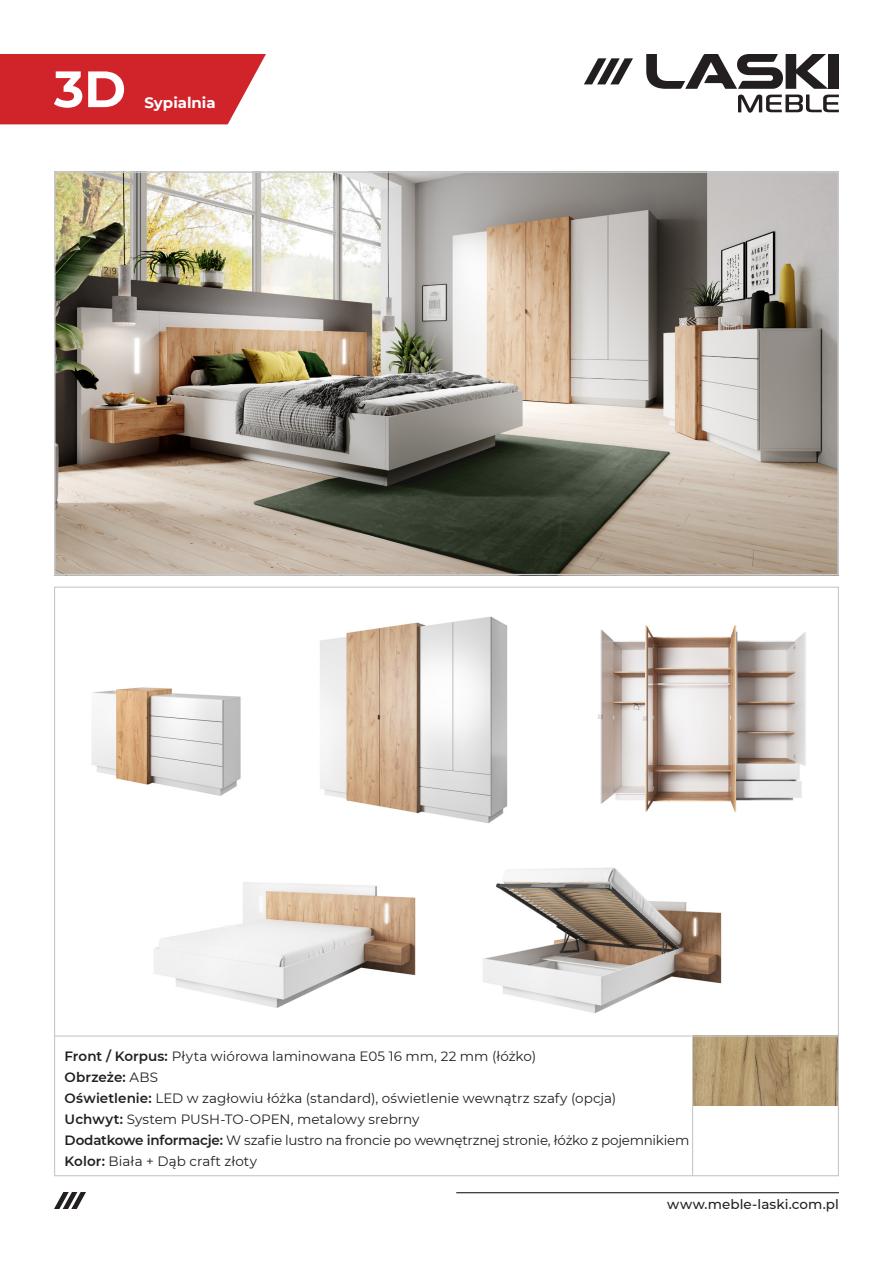
<style>
.page{position:relative;width:893px;height:1263px;background:#fff}
.page>*{position:absolute;margin:0;border:0;box-sizing:border-box;transform-origin:0 0}
.t1{font:700 51px "Montserrat";color:#fff}
.t2{font:700 15px "Montserrat";color:#fff}
.t3{font:13.5px "Montserrat";letter-spacing:-.005em;color:#231f20}
.t4{font:500 13.5px "Montserrat";letter-spacing:.005em;color:#231f20}
.t5{font:600 13.5px "Montserrat";letter-spacing:.005em;color:#231f20}
.s1{font-weight:600}
.s2{font-weight:400}
</style>
<div class="page">
<svg style="left:646px;top:54px;width:182px;height:35px"></svg>
<div style="left:828px;top:54px;width:11px;height:35px;background:#231f20"></div>
<svg style="left:584px;top:58px;width:49px;height:26px"></svg>
<svg style="left:738px;top:95px;width:101px;height:18px"></svg>
<svg style="left:54px;top:1192px;width:32px;height:17px"></svg>
<hr style="left:456px;top:1192px;width:383px;height:1px;background:#231f20">
<svg style="left:0;top:54px;width:266px;height:70px;background:#d43238"></svg>
<img style="left:598px;top:625px;width:208px;height:187px">
<img style="left:320px;top:616px;width:188px;height:208px">
<img style="left:154px;top:882px;width:262px;height:126px">
<img style="left:483px;top:867px;width:239px;height:146px">
<img style="left:693px;top:1036px;width:144px;height:70px">
<img style="left:57px;top:174px;width:779px;height:398px">
<div style="left:54px;top:171px;width:785px;height:404px;border:2px solid #c7c8ca"></div>
<hr style="left:54px;top:1035px;width:392px;height:1px;background:#c7c8ca">
<hr style="left:446px;top:1035px;width:393px;height:1px;background:#c7c8ca">
<hr style="left:692px;top:1036px;width:1px;height:140px;background:#c7c8ca">
<img style="left:91px;top:687px;width:150px;height:109px">
<p class="t1" style="left:54px;top:52px;width:74px">3D</p>
<p class="t2" style="left:144px;top:92px;width:73px">Sypialnia</p>
<p class="t3" style="left:65px;top:1047px;width:473px"><span class="s1">Front / Korpus:</span> Płyta wiórowa laminowana E05 16 mm, 22 mm (łóżko)</p>
<p class="t5" style="left:65px;top:1067px;width:95px">Obrzeże: <span class="s2">ABS</span></p>
<p class="t3" style="left:65px;top:1089px;width:553px"><span class="s1">Oświetlenie:</span> LED w zagłowiu łóżka (standard), oświetlenie wewnątrz szafy (opcja)</p>
<p class="t3" style="left:65px;top:1110px;width:356px"><span class="s1">Uchwyt:</span> System PUSH-TO-OPEN, metalowy srebrny</p>
<p class="t3" style="left:65px;top:1131px;width:626px"><span class="s1">Dodatkowe informacje:</span> W szafie lustro na froncie po wewnętrznej stronie, łóżko z pojemnikiem</p>
<p class="t3" style="left:65px;top:1152px;width:194px"><span class="s1">Kolor:</span> Biała + Dąb craft złoty</p>
<p class="t4" style="left:667px;top:1195px;width:173px">www.meble-laski.com.pl</p>
</div>
